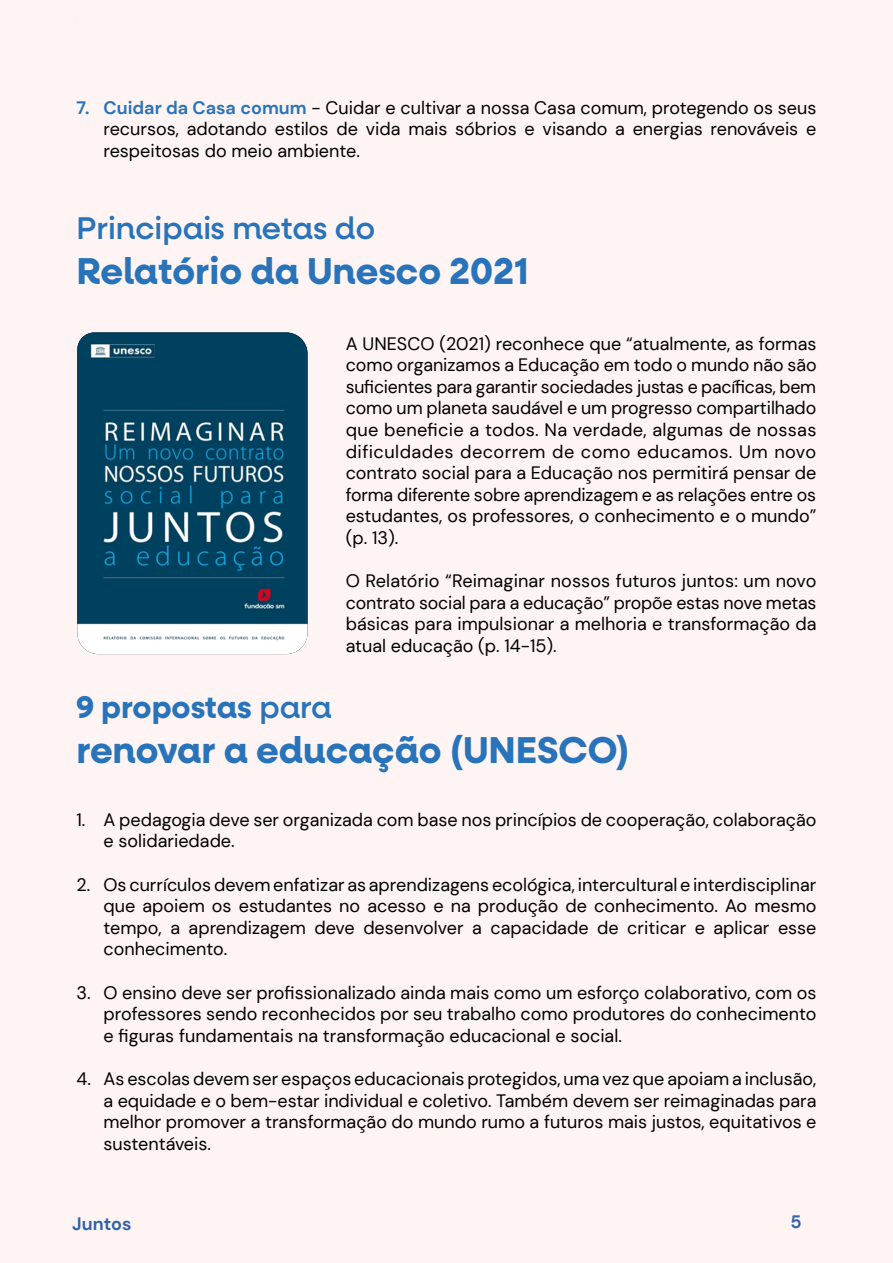
<style>
.page{position:relative;width:893px;height:1263px;background:#fff}
.page>*{position:absolute;margin:0;border:0;box-sizing:border-box;transform-origin:0 0}
.t1{font:700 37.5px "Neulis Alt";color:#2873ba}
.t2{font:500 31.5px "Neulis Alt";color:#2873ba}
.t3{font:700 31.5px "Neulis Alt";color:#2873ba}
.t4{font:18px/21.6px "DM Sans";color:#000;text-align:justify}
.t5{font:700 18px "DM Sans";color:#3061ab}
.s1{font-weight:700;color:#2873ba}
.s2{font-weight:500}
</style>
<div class="page">
<div style="left:1px;top:1px;width:892px;height:1262px;background:#fef4f3"></div>
<div style="left:77px;top:0;width:816px;height:76px;background:#fef4f3"></div>
<img style="left:77px;top:332px;width:231px;height:322px">
<p class="t4" style="left:104px;top:96px;width:714px;text-indent:-27px"><span class="s1">7. Cuidar da Casa comum</span> - Cuidar e cultivar a nossa Casa comum, protegendo os seus recursos, adotando estilos de vida mais sóbrios e visando a energias renováveis e respeitosas do meio ambiente.</p>
<p class="t2" style="left:77px;top:210px;width:300px">Principais metas do</p>
<p class="t1" style="left:77px;top:249px;width:454px">Relatório da Unesco 2021</p>
<p class="t4" style="left:346px;top:332px;width:472px">A UNESCO (2021) reconhece que “atualmente, as formas como organizamos a Educação em todo o mundo não são suficientes para garantir sociedades justas e pacíficas, bem como um planeta saudável e um progresso compartilhado que beneficie a todos. Na verdade, algumas de nossas dificuldades decorrem de como educamos. Um novo contrato social para a Educação nos permitirá pensar de forma diferente sobre aprendizagem e as relações entre os estudantes, os professores, o conhecimento e o mundo” (p. 13).</p>
<p class="t4" style="left:346px;top:570px;width:472px">O Relatório “Reimaginar nossos futuros juntos: um novo contrato social para a educação” propõe estas nove metas básicas para impulsionar a melhoria e transformação da atual educação (p. 14-15).</p>
<p class="t3" style="left:77px;top:688px;width:257px">9 propostas <span class="s2">para</span></p>
<p class="t1" style="left:77px;top:727px;width:554px">renovar a educação (UNESCO)</p>
<p class="t4" style="left:104px;top:809px;width:714px;text-indent:-27px">1. A pedagogia deve ser organizada com base nos princípios de cooperação, colaboração e solidariedade.</p>
<p class="t4" style="left:104px;top:873px;width:714px;text-indent:-27px">2. Os currículos devem enfatizar as aprendizagens ecológica, intercultural e interdisciplinar que apoiem os estudantes no acesso e na produção de conhecimento. Ao mesmo tempo, a aprendizagem deve desenvolver a capacidade de criticar e aplicar esse conhecimento.</p>
<p class="t4" style="left:104px;top:981px;width:714px;text-indent:-27px">3. O ensino deve ser profissionalizado ainda mais como um esforço colaborativo, com os professores sendo reconhecidos por seu trabalho como produtores do conhecimento e figuras fundamentais na transformação educacional e social.</p>
<p class="t4" style="left:104px;top:1068px;width:714px;text-indent:-27px">4. As escolas devem ser espaços educacionais protegidos, uma vez que apoiam a inclusão, a equidade e o bem-estar individual e coletivo. Também devem ser reimaginadas para melhor promover a transformação do mundo rumo a futuros mais justos, equitativos e sustentáveis.</p>
<p class="t5" style="left:72px;top:1213px;width:61px">Juntos</p>
<p class="t5" style="left:790px;top:1210px;width:13px">5</p>
</div>
